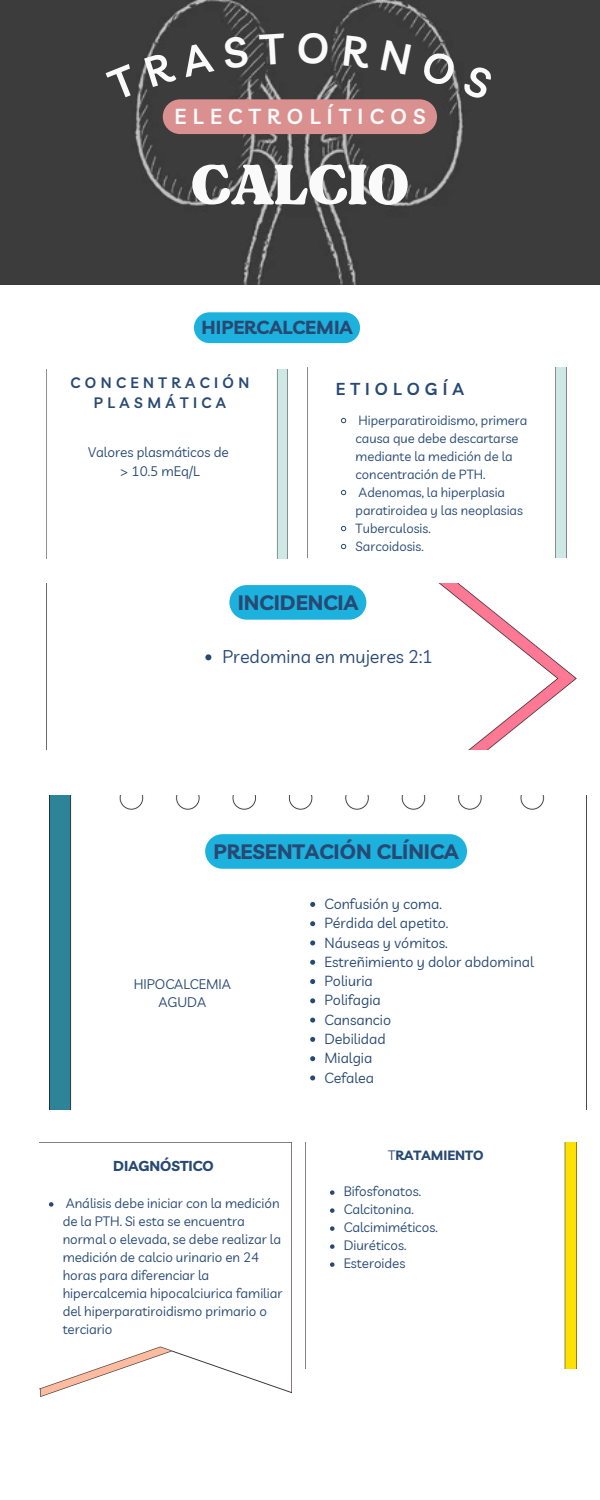
<style>
.page{position:relative;width:600px;height:1500px;background:#fff}
.page>*{position:absolute;margin:0;border:0;box-sizing:border-box;transform-origin:0 0}
.t1{font:78px "TAN Tangkiwood Display";color:#fafafa}
.t2{font:600 21.2px "Livvic";letter-spacing:.3em;color:#fafafa}
.t3{font:700 20.8px "Livvic";color:#274973}
.t4{font:700 18.8px "Livvic";color:#274973}
.t5{font:18px "Livvic";color:#274973}
.t6{font:600 16.9px "Livvic";letter-spacing:.3em;color:#274973}
.t7{font:600 14.8px "Livvic";letter-spacing:.3em;color:#274973}
.t8{font:700 14.4px "Livvic";color:#274973}
.t9{font:14.3px "Livvic";color:#274973}
.t10{font:13.6px "Livvic";color:#274973}
.t11{font:13.4px/18px "Livvic";color:#274973}
.t12{font:700 13.4px "Livvic";color:#274973}
.t13{font:13px/18px "Livvic";color:#274973}
.s1{font-weight:400}
</style>
<div class="page">
<img style="left:49px;top:796px;width:496px;height:314px">
<img style="left:46px;top:369px;width:241px;height:190px">
<img style="left:307px;top:368px;width:259px;height:190px">
<div style="left:0;top:0;width:600px;height:285px;background:#3c3c3c"></div>
<img style="left:40px;top:1203px;width:251px;height:193px">
<img style="left:564px;top:1143px;width:13px;height:226px">
<img style="left:46px;top:583px;width:531px;height:167px">
<svg style="left:194px;top:312px;width:166px;height:31px;background:#28b5df"></svg>
<svg style="left:340px;top:417px;width:7px;height:7px"></svg>
<svg style="left:340px;top:489px;width:7px;height:7px"></svg>
<svg style="left:340px;top:525px;width:7px;height:7px"></svg>
<svg style="left:340px;top:543px;width:7px;height:7px"></svg>
<svg style="left:49px;top:1202px;width:4px;height:5px"></svg>
<svg style="left:310px;top:902px;width:5px;height:5px"></svg>
<svg style="left:310px;top:921px;width:5px;height:5px"></svg>
<svg style="left:310px;top:940px;width:5px;height:5px"></svg>
<svg style="left:310px;top:960px;width:5px;height:5px"></svg>
<svg style="left:310px;top:979px;width:5px;height:5px"></svg>
<svg style="left:310px;top:998px;width:5px;height:5px"></svg>
<svg style="left:310px;top:1018px;width:5px;height:5px"></svg>
<svg style="left:310px;top:1037px;width:5px;height:5px"></svg>
<svg style="left:310px;top:1056px;width:5px;height:5px"></svg>
<svg style="left:310px;top:1075px;width:5px;height:5px"></svg>
<svg style="left:229px;top:585px;width:137px;height:35px;background:#2bb7e0"></svg>
<svg style="left:205px;top:834px;width:262px;height:35px;background:#26b5df"></svg>
<svg style="left:330px;top:1190px;width:5px;height:5px"></svg>
<svg style="left:330px;top:1208px;width:5px;height:5px"></svg>
<svg style="left:330px;top:1226px;width:5px;height:5px"></svg>
<svg style="left:330px;top:1244px;width:5px;height:5px"></svg>
<svg style="left:330px;top:1262px;width:5px;height:5px"></svg>
<svg style="left:205px;top:654px;width:6px;height:6px"></svg>
<svg style="left:106px;top:32px;width:388px;height:102px;background:#655353"></svg>
<p class="t2" style="left:174px;top:103px;width:253px">ELECTROLÍTICOS</p>
<p class="t1" style="left:191px;top:156px;width:220px">CALCIO</p>
<p class="t4" style="left:202px;top:315px;width:153px">HIPERCALCEMIA</p>
<p class="t7" style="left:71px;top:373px;width:180px">CONCENTRACIÓN</p>
<p class="t7" style="left:94px;top:393px;width:134px">PLASMÁTICA</p>
<p class="t10" style="left:88px;top:444px;width:142px">Valores plasmáticos de</p>
<p class="t10" style="left:120px;top:462px;width:81px">&gt; 10.5 mEq/L</p>
<p class="t6" style="left:336px;top:378px;width:130px">ETIOLOGÍA</p>
<p class="t13" style="left:356px;top:411px;width:173px">Hiperparatiroidismo, primera causa que debe descartarse mediante la medición de la concentración de PTH.</p>
<p class="t13" style="left:356px;top:483px;width:169px">Adenomas, la hiperplasia paratiroidea y las neoplasias</p>
<p class="t13" style="left:356px;top:519px;width:77px">Tuberculosis.</p>
<p class="t13" style="left:356px;top:537px;width:70px">Sarcoidosis.</p>
<p class="t3" style="left:238px;top:589px;width:122px">INCIDENCIA</p>
<p class="t5" style="left:223px;top:645px;width:212px">Predomina en mujeres 2:1</p>
<p class="t3" style="left:213px;top:838px;width:247px">PRESENTACIÓN CLÍNICA</p>
<p class="t10" style="left:134px;top:975px;width:99px">HIPOCALCEMIA</p>
<p class="t10" style="left:158px;top:994px;width:50px">AGUDA</p>
<p class="t8" style="left:113px;top:1156px;width:102px">DIAGNÓSTICO</p>
<p class="t11" style="left:63px;top:1194px;width:221px">Análisis debe iniciar con la medición de la PTH. Si esta se encuentra normal o elevada, se debe realizar la medición de calcio urinario en 24 horas para diferenciar la hipercalcemia hipocalciurica familiar del hiperparatiroidismo primario o terciario</p>
<p class="t9" style="left:324px;top:895px;width:119px">Confusión y coma.</p>
<p class="t9" style="left:324px;top:914px;width:125px">Pérdida del apetito.</p>
<p class="t9" style="left:324px;top:933px;width:125px">Náuseas y vómitos.</p>
<p class="t9" style="left:324px;top:953px;width:211px">Estreñimiento y dolor abdominal</p>
<p class="t9" style="left:324px;top:972px;width:50px">Poliuria</p>
<p class="t9" style="left:324px;top:991px;width:58px">Polifagia</p>
<p class="t9" style="left:324px;top:1010px;width:68px">Cansancio</p>
<p class="t9" style="left:324px;top:1030px;width:63px">Debilidad</p>
<p class="t9" style="left:324px;top:1049px;width:49px">Mialgia</p>
<p class="t9" style="left:324px;top:1068px;width:51px">Cefalea</p>
<p class="t12" style="left:388px;top:1147px;width:97px"><span class="s1">T</span>RATAMIENTO</p>
<p class="t11" style="left:344px;top:1182px;width:79px">Bifosfonatos.</p>
<p class="t11" style="left:344px;top:1200px;width:72px">Calcitonina.</p>
<p class="t11" style="left:344px;top:1218px;width:96px">Calcimiméticos.</p>
<p class="t11" style="left:344px;top:1236px;width:64px">Diuréticos.</p>
<p class="t11" style="left:344px;top:1254px;width:63px">Esteroides</p>
</div>
